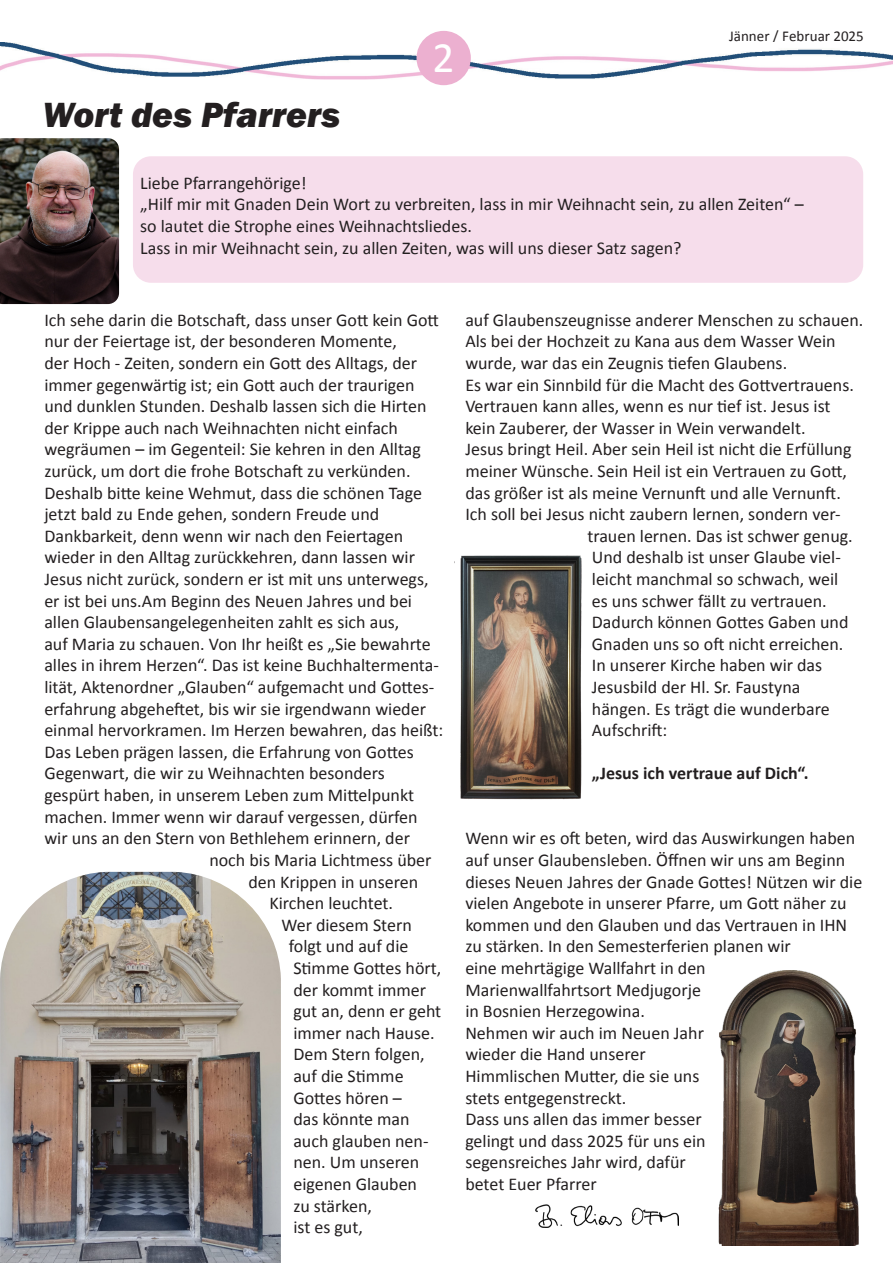
<style>
.page{position:relative;width:893px;height:1263px;background:#fff}
.page>*{position:absolute;margin:0;border:0;box-sizing:border-box;transform-origin:0 0}
.t1{font:43.5px "Calibri";color:#fff}
.t2{font:italic 800 36px "Franklin Gothic";color:#231f20}
.t3{font:18px/21.6px "Calibri";color:#231f20}
.t4{font:700 18px "Calibri";color:#231f20}
.t5{font:15px "Calibri";color:#231f20}
</style>
<div class="page">
<img style="left:0;top:43px;width:893px;height:37px">
<div style="left:416px;top:31px;width:55px;height:54px;background:#ecb0d0;border-radius:50%"></div>
<img style="left:0;top:138px;width:119px;height:166px">
<div style="left:133px;top:156px;width:730px;height:127px;background:#f6ddeb;border-radius:18px"></div>
<img style="left:536px;top:1204px;width:142px;height:23px">
<img style="left:460px;top:555px;width:122px;height:245px">
<img style="left:718px;top:971px;width:141px;height:275px">
<img style="left:0;top:872px;width:281px;height:391px">
<p class="t2" style="left:43px;top:92px;width:299px">Wort des Pfarrers</p>
<p class="t1" style="left:433px;top:27px;width:24px">2</p>
<p class="t5" style="left:729px;top:26px;width:136px">Jänner / Februar 2025</p>
<p class="t3" style="left:140px;top:172px;width:168px">Liebe Pfarrangehörige!</p>
<p class="t3" style="left:140px;top:193px;width:665px">„Hilf mir mit Gnaden Dein Wort zu verbreiten, lass in mir Weihnacht sein, zu allen Zeiten“ – so lautet die Strophe eines Weihnachtsliedes.<br>Lass in mir Weihnacht sein, zu allen Zeiten, was will uns dieser Satz sagen?</p>
<p class="t3" style="left:44px;top:309px;width:396px">Ich sehe darin die Botschaft, dass unser Gott kein Gott nur der Feiertage ist, der besonderen Momente,<br>der Hoch - Zeiten, sondern ein Gott des Alltags, der immer gegenwärtig ist; ein Gott auch der traurigen und dunklen Stunden. Deshalb lassen sich die Hirten der Krippe auch nach Weihnachten nicht einfach wegräumen – im Gegenteil: Sie kehren in den Alltag zurück, um dort die frohe Botschaft zu verkünden.</p>
<p class="t3" style="left:44px;top:481px;width:379px">Deshalb bitte keine Wehmut, dass die schönen Tage</p>
<p class="t3" style="left:44px;top:503px;width:336px">jetzt bald zu Ende gehen, sondern Freude und</p>
<p class="t3" style="left:44px;top:525px;width:361px">Dankbarkeit, denn wenn wir nach den Feiertagen</p>
<p class="t3" style="left:44px;top:546px;width:372px">wieder in den Alltag zurückkehren, dann lassen wir</p>
<p class="t3" style="left:44px;top:568px;width:386px">Jesus nicht zurück, sondern er ist mit uns unterwegs,</p>
<p class="t3" style="left:44px;top:589px;width:369px">er ist bei uns.Am Beginn des Neuen Jahres und bei</p>
<p class="t3" style="left:44px;top:611px;width:356px">allen Glaubensangelegenheiten zahlt es sich aus,</p>
<p class="t3" style="left:44px;top:633px;width:388px">auf Maria zu schauen. Von Ihr heißt es „Sie bewahrte</p>
<p class="t3" style="left:44px;top:654px;width:396px">alles in ihrem Herzen“. Das ist keine Buchhaltermenta-</p>
<p class="t3" style="left:44px;top:676px;width:391px">lität, Aktenordner „Glauben“ aufgemacht und Gottes-</p>
<p class="t3" style="left:44px;top:697px;width:383px">erfahrung abgeheftet, bis wir sie irgendwann wieder</p>
<p class="t3" style="left:44px;top:719px;width:400px">einmal hervorkramen. Im Herzen bewahren, das heißt:</p>
<p class="t3" style="left:44px;top:741px;width:371px">Das Leben prägen lassen, die Erfahrung von Gottes</p>
<p class="t3" style="left:44px;top:762px;width:342px">Gegenwart, die wir zu Weihnachten besonders</p>
<p class="t3" style="left:44px;top:784px;width:371px">gespürt haben, in unserem Leben zum Mittelpunkt</p>
<p class="t3" style="left:44px;top:805px;width:375px">machen. Immer wenn wir darauf vergessen, dürfen</p>
<p class="t3" style="left:44px;top:827px;width:367px">wir uns an den Stern von Bethlehem erinnern, der</p>
<p class="t3" style="left:209px;top:849px;width:224px">noch bis Maria Lichtmess über</p>
<p class="t3" style="left:248px;top:870px;width:171px">den Krippen in unseren</p>
<p class="t3" style="left:269px;top:892px;width:125px">Kirchen leuchtet.</p>
<p class="t3" style="left:281px;top:913px;width:132px">Wer diesem Stern</p>
<p class="t3" style="left:289px;top:935px;width:121px">folgt und auf die</p>
<p class="t3" style="left:293px;top:957px;width:149px">Stimme Gottes hört,</p>
<p class="t3" style="left:293px;top:978px;width:134px">der kommt immer</p>
<p class="t3" style="left:293px;top:1000px;width:149px">gut an, denn er geht</p>
<p class="t3" style="left:293px;top:1021px;width:143px">immer nach Hause.</p>
<p class="t3" style="left:293px;top:1043px;width:133px">Dem Stern folgen, auf die Stimme<br>Gottes hören –</p>
<p class="t3" style="left:293px;top:1108px;width:137px">das könnte man auch glauben nen&shy;nen. Um unseren eigenen Glauben zu stärken,<br>ist es gut,</p>
<p class="t3" style="left:465px;top:309px;width:400px">auf Glaubenszeugnisse anderer Menschen zu schauen.</p>
<p class="t3" style="left:465px;top:330px;width:372px">Als bei der Hochzeit zu Kana aus dem Wasser Wein</p>
<p class="t3" style="left:465px;top:352px;width:323px">wurde, war das ein Zeugnis tiefen Glaubens.</p>
<p class="t3" style="left:465px;top:373px;width:390px">Es war ein Sinnbild für die Macht des Gottvertrauens.</p>
<p class="t3" style="left:465px;top:395px;width:367px">Vertrauen kann alles, wenn es nur tief ist. Jesus ist</p>
<p class="t3" style="left:465px;top:417px;width:342px">kein Zauberer, der Wasser in Wein verwandelt.</p>
<p class="t3" style="left:465px;top:438px;width:388px">Jesus bringt Heil. Aber sein Heil ist nicht die Erfüllung</p>
<p class="t3" style="left:465px;top:460px;width:383px">meiner Wünsche. Sein Heil ist ein Vertrauen zu Gott,</p>
<p class="t3" style="left:465px;top:481px;width:377px">das größer ist als meine Vernunft und alle Vernunft.</p>
<p class="t3" style="left:465px;top:503px;width:377px">Ich soll bei Jesus nicht zaubern lernen, sondern ver-</p>
<p class="t3" style="left:587px;top:525px;width:267px">trauen lernen. Das ist schwer genug.</p>
<p class="t3" style="left:592px;top:546px;width:250px">Und deshalb ist unser Glaube viel-</p>
<p class="t3" style="left:592px;top:568px;width:248px">leicht manchmal so schwach, weil</p>
<p class="t3" style="left:592px;top:589px;width:236px">es uns schwer fällt zu vertrauen.</p>
<p class="t3" style="left:592px;top:611px;width:258px">Dadurch können Gottes Gaben und</p>
<p class="t3" style="left:592px;top:633px;width:253px">Gnaden uns so oft nicht erreichen.</p>
<p class="t3" style="left:592px;top:654px;width:232px">In unserer Kirche haben wir das</p>
<p class="t3" style="left:592px;top:676px;width:210px">Jesusbild der Hl. Sr. Faustyna</p>
<p class="t3" style="left:592px;top:697px;width:239px">hängen. Es trägt die wunderbare</p>
<p class="t3" style="left:592px;top:719px;width:77px">Aufschrift:</p>
<p class="t4" style="left:592px;top:761px;width:218px">„Jesus ich vertraue auf Dich“.</p>
<p class="t3" style="left:465px;top:827px;width:398px">Wenn wir es oft beten, wird das Auswirkungen haben auf unser Glaubensleben. Öffnen wir uns am Beginn dieses Neuen Jahres der Gnade Gottes! Nützen wir die vielen Angebote in unserer Pfarre, um Gott näher zu kommen und den Glauben und das Vertrauen in IHN zu stärken. In den Semesterferien planen wir<br>eine mehrtägige Wallfahrt in den<br>Marienwallfahrtsort Medjugorje<br>in Bosnien Herzegowina.</p>
<p class="t3" style="left:465px;top:1021px;width:242px">Nehmen wir auch im Neuen Jahr wieder die Hand unserer<br>Himmlischen Mutter, die sie uns stets entgegenstreckt.<br>Dass uns allen das immer besser gelingt und dass 2025 für uns ein segensreiches Jahr wird, dafür betet Euer Pfarrer</p>
</div>
